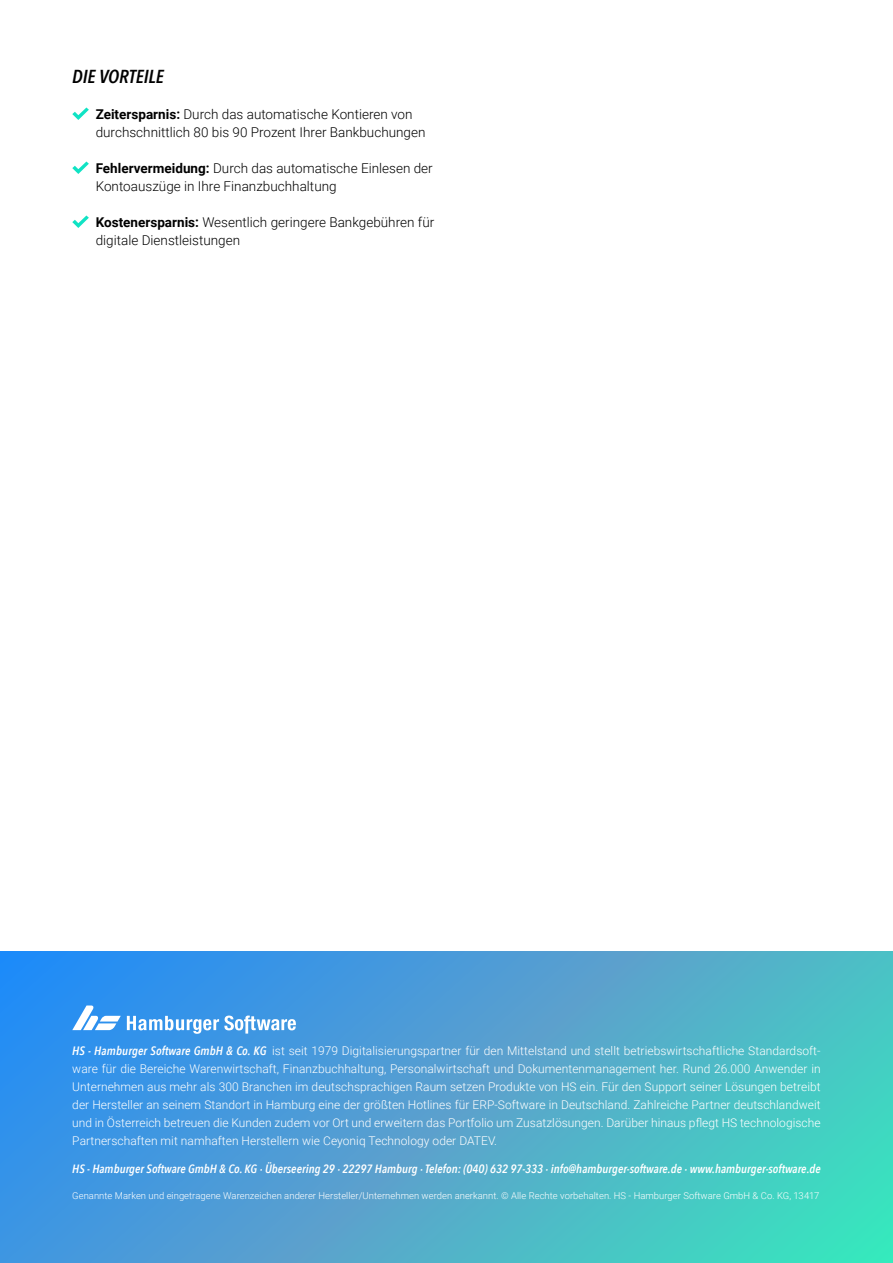
<style>
.page{position:relative;width:893px;height:1263px;background:#fff}
.page>*{position:absolute;margin:0;border:0;box-sizing:border-box;transform-origin:0 0}
.t1{font:italic 600 18.75px "Avenir Next Condensed";color:#000}
.t2{font:300 13.5px/18px "Roboto";color:#000}
.t3{font:300 12px/18px "Roboto";letter-spacing:.005em;color:#fff;text-align:justify}
.t4{font:italic 600 12px "Avenir Next Condensed";letter-spacing:.005em;color:#fff}
.t5{font:300 9.45px "Roboto";letter-spacing:.005em;color:#fff}
.s1{font-weight:700}
.s2{font-family:"Avenir Next Condensed";font-weight:600;font-style:italic;font-size:12.15px}
</style>
<div class="page">
<svg style="left:0;top:951px;width:893px;height:312px;background:#48aad2"></svg>
<svg style="left:127px;top:1015px;width:169px;height:19px"></svg>
<svg style="left:72px;top:1005px;width:49px;height:25px"></svg>
<svg style="left:72px;top:107px;width:17px;height:13px"></svg>
<svg style="left:72px;top:161px;width:17px;height:13px"></svg>
<svg style="left:72px;top:215px;width:17px;height:13px"></svg>
<h1 class="t1" style="left:72px;top:65px;width:93px">DIE VORTEILE</h1>
<p class="t2" style="left:96px;top:105px;width:331px"><span class="s1">Zeitersparnis:</span> Durch das automatische Kontieren von durchschnittlich 80 bis 90 Prozent Ihrer Bankbuchungen</p>
<p class="t2" style="left:96px;top:159px;width:339px"><span class="s1">Fehlervermeidung:</span> Durch das automatische Einlesen der<br>Kontoauszüge in Ihre Finanzbuchhaltung</p>
<p class="t2" style="left:96px;top:213px;width:340px"><span class="s1">Kostenersparnis:</span> Wesentlich geringere Bankgebühren für digitale Dienstleistungen</p>
<p class="t3" style="left:72px;top:1041px;width:750px"><span class="s2">HS - Hamburger Software GmbH &amp; Co. KG</span> ist seit 1979 Digitalisierungspartner für den Mittelstand und stellt betriebswirtschaftliche Standardsoft&shy;ware für die Bereiche Warenwirtschaft, Finanzbuchhaltung, Personalwirtschaft und Dokumentenmanagement her. Rund 26.000 Anwender in Unternehmen aus mehr als 300 Branchen im deutschsprachigen Raum setzen Produkte von HS ein. Für den Support seiner Lösungen betreibt der Hersteller an seinem Standort in Hamburg eine der größten Hotlines für ERP-Software in Deutschland. Zahlreiche Partner deutschlandweit und in Österreich betreuen die Kunden zudem vor Ort und erweitern das Portfolio um Zusatzlösungen. Darüber hinaus pflegt HS technologische Partnerschaften mit namhaften Herstellern wie Ceyoniq Technology oder DATEV.</p>
<p class="t4" style="left:72px;top:1161px;width:750px">HS - Hamburger Software GmbH &amp; Co. KG · Überseering 29 · 22297 Hamburg · Telefon: (040) 632 97-333 · info@hamburger-software.de · www.hamburger-software.de</p>
<p class="t5" style="left:72px;top:1189px;width:749px">Genannte Marken und eingetragene Warenzeichen anderer Hersteller/Unternehmen werden anerkannt. © Alle Rechte vorbehalten. HS - Hamburger Software GmbH &amp; Co. KG, 13417</p>
</div>
